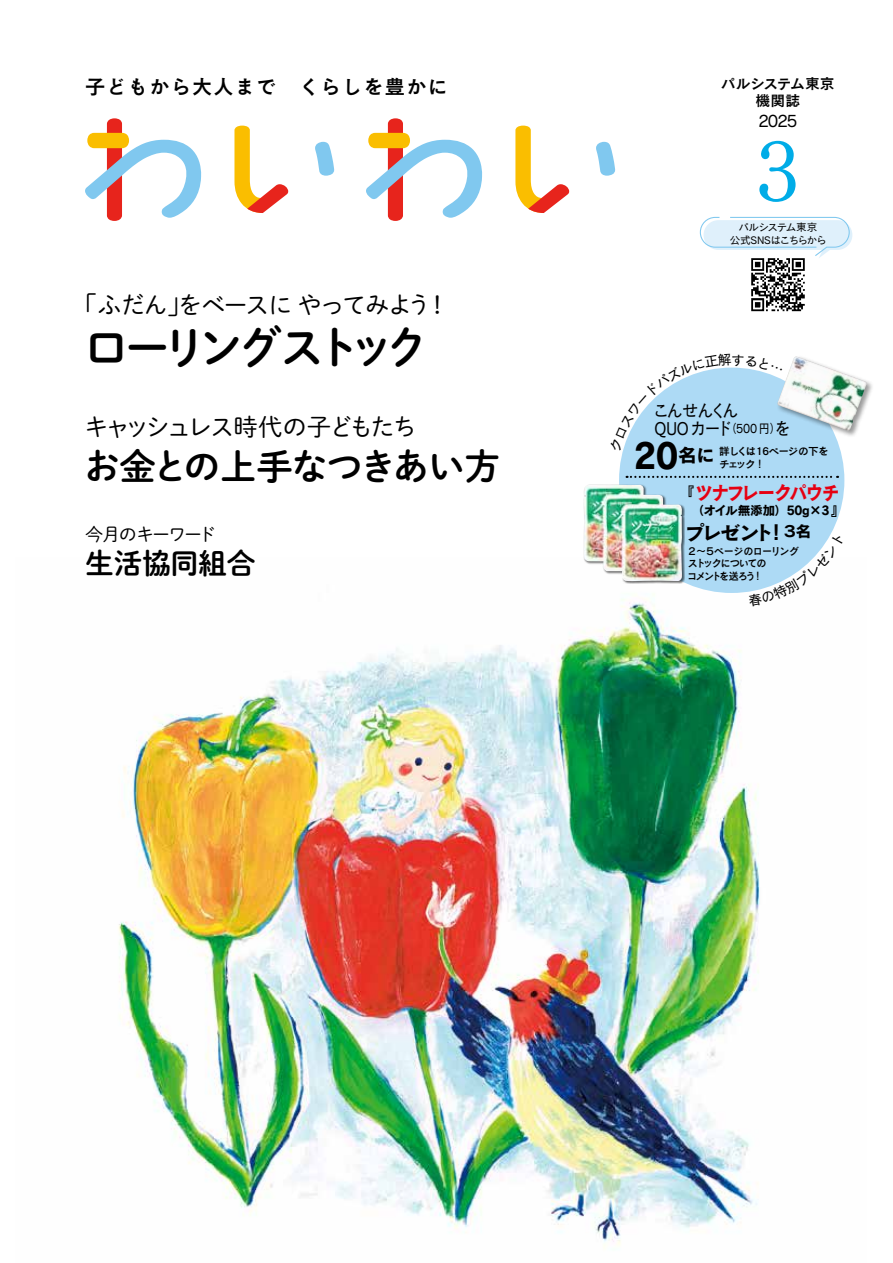
<style>
.page{position:relative;width:893px;height:1263px;background:#fff}
.page>*{position:absolute;margin:0;border:0;box-sizing:border-box;transform-origin:0 0}
.t1{font:85.05px "Tsuku Min Pro R";color:#00ace7}
.t2{font:44.7px "Shuei M Go Std B";letter-spacing:-.18em;color:#000}
.t3{font:36.3px "Shuei M Go Std B";letter-spacing:-.03em;color:#000}
.t4{font:28.65px "Shuei M Go Std B";color:#000}
.t5{font:24.45px "Shuei M Go Std L";letter-spacing:-.09em;color:#000}
.t6{font:20.25px "Cezanne Pro DB";letter-spacing:.06em;color:#000}
.t7{font:20.25px "Cezanne Pro B";letter-spacing:-.105em;color:#e60012;scale:.89 1}
.t8{font:20.25px "Cezanne Pro B";letter-spacing:-.145em;color:#000}
.t9{font:18px/18px "Cezanne Pro M";letter-spacing:-.085em;color:#000;scale:.9 1}
.t10{font:18px "Shuei M Go Std L";letter-spacing:-.11em;color:#000}
.t11{font:16.95px "Cezanne Pro M";color:#000}
.t12{font:14.85px/17px "Cezanne Pro DB";color:#000;text-align:center}
.t13{font:12.75px "Cezanne Pro B";letter-spacing:-.03em;color:#000}
.t14{font:10.65px/12.8px "Cezanne Pro DB";letter-spacing:-.1em;color:#000;scale:.95 1}
.t15{font:10.65px/12.8px "Cezanne Pro DB";letter-spacing:-.1em;color:#000}
.t16{font:10.65px/12.8px "Cezanne Pro M";letter-spacing:-.07em;color:#000;text-align:center}
.s1{font-size:12.75px}
.s2{font-family:"Cezanne Pro B";font-size:36.15px}
.s3{font-family:"Cezanne Pro B";font-size:19.2px}
.s4{font-size:15.9px;color:#000}
.s5{font-size:15.9px}
</style>
<div class="page">
<img style="left:118px;top:584px;width:642px;height:663px">
<svg style="left:315px;top:142px;width:19px;height:34px"></svg>
<svg style="left:234px;top:126px;width:54px;height:87px"></svg>
<svg style="left:85px;top:118px;width:116px;height:103px"></svg>
<svg style="left:596px;top:142px;width:19px;height:34px"></svg>
<svg style="left:515px;top:126px;width:54px;height:87px"></svg>
<svg style="left:366px;top:118px;width:116px;height:103px"></svg>
<img style="left:751px;top:258px;width:53px;height:53px">
<svg style="left:699px;top:216px;width:151px;height:41px"></svg>
<div style="left:619px;top:368px;width:225px;height:225px;background:#addaf5;border-radius:50%"></div>
<svg style="left:627px;top:476px;width:211px;height:2px"></svg>
<div style="left:776px;top:355px;width:98px;height:83px;background:#000;opacity:.4"></div>
<img style="left:782px;top:357px;width:85px;height:74px">
<div style="left:584px;top:484px;width:101px;height:100px;background:#000;opacity:.6"></div>
<img style="left:584px;top:485px;width:98px;height:96px">
<svg style="left:623px;top:355px;width:159px;height:95px"></svg>
<svg style="left:748px;top:534px;width:83px;height:73px"></svg>
<p class="t6" style="left:85px;top:74px;width:364px">子どもから大人まで　くらしを豊かに</p>
<p class="t12" style="left:721px;top:75px;width:115px">パルシステム東京機関誌</p>
<h1 class="t1" style="left:756px;top:96px;width:46px">3</h1>
<p class="t11" style="left:758px;top:110px;width:41px">2025</p>
<p class="t5" style="left:73px;top:287px;width:378px">「ふだん」をベースに やってみよう！</p>
<h2 class="t2" style="left:84px;top:314px;width:347px">ローリングストック</h2>
<p class="t5" style="left:84px;top:409px;width:335px">キャッシュレス時代の子どもたち</p>
<h3 class="t3" style="left:84px;top:439px;width:418px">お金との上手なつきあい方</h3>
<p class="t10" style="left:85px;top:521px;width:133px">今月のキーワード</p>
<p class="t4" style="left:85px;top:542px;width:172px">生活協同組合</p>
<p class="t16" style="left:730px;top:220px;width:99px">パルシステム東京<br>公式SNSはこちらから</p>
<p class="t9" style="left:653px;top:401px;width:155px">こんせんくん<br>QUOカード<span class="s1">（500円）</span>を</p>
<p class="t15" style="left:719px;top:444px;width:111px;text-indent:-85px"><span class="s2">20</span><span class="s3">名に</span>詳しくは16ページの下をチェック！</p>
<p class="t7" style="left:678px;top:479px;width:183px"><span class="s4">『</span>ツナフレークパウチ</p>
<p class="t13" style="left:691px;top:502px;width:157px">（オイル無添加）50g×3 <span class="s5">』</span></p>
<p class="t8" style="left:685px;top:520px;width:128px">プレゼント！<span class="s5">３名</span></p>
<p class="t14" style="left:687px;top:544px;width:120px">２〜５ページのローリングストックについての<br>コメントを送ろう！</p>
</div>
